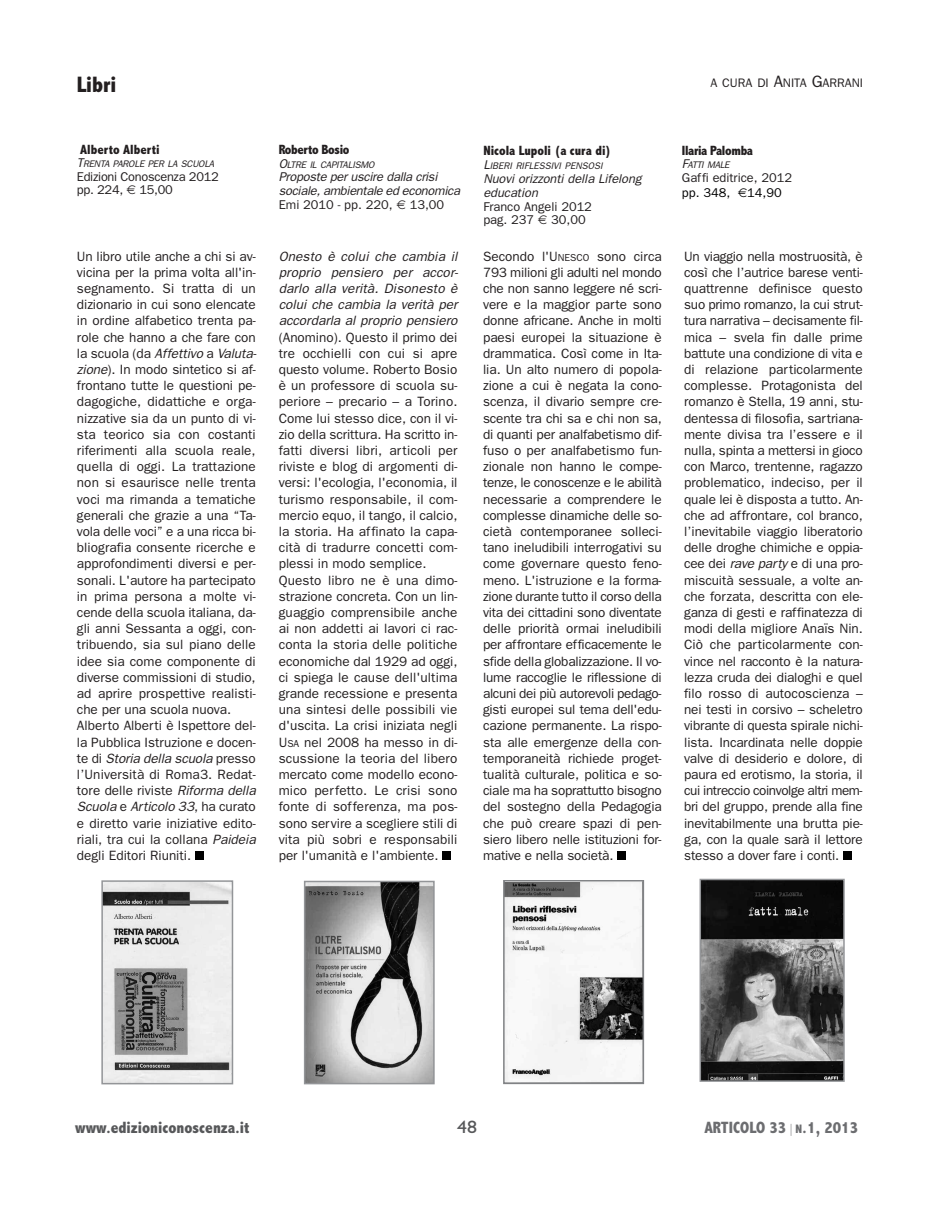
<style>
.page{position:relative;width:949px;height:1212px;background:#fff}
.page>*{position:absolute;margin:0;border:0;box-sizing:border-box;transform-origin:0 0}
.t1{font:800 condensed 22.5px "Abadi";color:#231f20}
.t2{font:18px "Gill Sans";color:#57585a;scale:1.1 1}
.t3{font:800 condensed 16.5px "Abadi";color:#57585a}
.t4{font:800 condensed 16.5px "Abadi";color:#6c6d70}
.t5{font:13.5px/16.2px "Franklin Gothic";color:#231f20}
.t6{font:italic 13.5px/16.2px "Franklin Gothic";color:#231f20;text-align:justify}
.t7{font:800 condensed 13.5px "Abadi";color:#231f20}
.t8{font:800 condensed 13.5px "Abadi";letter-spacing:-.025em;color:#231f20}
.t9{font:italic 12.75px/13.5px "Franklin Gothic";color:#231f20}
.t10{font:12.75px/13.5px "Franklin Gothic";color:#231f20}
.t11{font:12.75px/13.5px "Franklin Gothic";letter-spacing:-.02em;color:#231f20}
.t12{font:12.75px "Franklin Gothic";color:#000}
.t13{font:12.3px "Franklin Gothic";color:#231f20}
.t14{font:italic 9.6px "Franklin Gothic";color:#231f20}
.s1{font-size:16.5px}
.s2{font-size:12.75px}
.s3{font-style:italic}
.s4{font-size:10.2px}
.s5{font-family:"Times New Roman";font-weight:700;font-stretch:normal;font-size:13.5px;color:#57585a}
.s6{font-size:12.3px}
</style>
<div class="page">
<img style="left:307px;top:884px;width:124px;height:197px">
<div style="left:304px;top:881px;width:130px;height:203px;border:2px solid #939598"></div>
<img style="left:104px;top:883px;width:126px;height:198px">
<div style="left:101px;top:880px;width:132px;height:204px;border:2px solid #939598"></div>
<img style="left:702px;top:882px;width:139px;height:197px">
<div style="left:699px;top:879px;width:145px;height:203px;border:2px solid #939598"></div>
<img style="left:506px;top:883px;width:135px;height:198px">
<div style="left:503px;top:880px;width:141px;height:204px;border:2px solid #808285"></div>
<div style="left:442px;top:851px;width:9px;height:9px;background:#000"></div>
<div style="left:195px;top:851px;width:9px;height:9px;background:#000"></div>
<div style="left:617px;top:851px;width:8px;height:9px;background:#000"></div>
<div style="left:842px;top:851px;width:9px;height:9px;background:#000"></div>
<h1 class="t1" style="left:77px;top:72px;width:41px">Libri</h1>
<p class="t13" style="left:710px;top:75px;width:154px">A CURA DI <span class="s1">A</span>NITA <span class="s1">G</span>ARRANI</p>
<p class="t7" style="left:80px;top:141px;width:81px">Alberto Alberti</p>
<p class="t14" style="left:77px;top:158px;width:141px"><span class="s2">T</span>RENTA PAROLE PER LA SCUOLA</p>
<p class="t11" style="left:77px;top:169px;width:143px">Edizioni Conoscenza 2012 pp. 224,</p>
<p class="t10" style="left:139px;top:183px;width:35px">15,00</p>
<p class="t5" style="left:77px;top:248px;width:183px">Un libro utile anche a chi si av&shy;vicina per la prima volta all'in&shy;segnamento. Si tratta di un dizionario in cui sono elencate in ordine alfabetico trenta pa&shy;role che hanno a che fare con l a s c u o l a ( d a <span class="s3">Affettivo</span> a <span class="s3">Valuta&shy;zione</span>). In modo sintetico si af&shy;frontano tutte le questioni pe&shy;dagogiche, didattiche e orga&shy;nizzative sia da un punto di vi&shy;sta teorico sia con costanti riferimenti alla scuola reale, quella di oggi. La trattazione non si esaurisce nelle trenta voci ma rimanda a tematiche generali che grazie a una “Ta&shy;vola delle voci” e a una ricca bi&shy;bliografia consente ricerche e approfondimenti diversi e per&shy;sonali. L'autore ha partecipato in prima persona a molte vi&shy;cende della scuola italiana, da&shy;gli anni Sessanta a oggi, con&shy;tribuendo, sia sul piano delle idee sia come componente di diverse commissioni di studio, ad aprire prospettive realisti&shy;che per una scuola nuova.<br>Alberto Alberti è Ispettore del&shy;la Pubblica Istruzione e docen&shy;t e d i <span class="s3">Storia della scuola</span> p r e s s o l’Università di Roma3. Redat&shy;tore delle riviste <span class="s3">Riformadella<br>Scuola</span> e <span class="s3">Articolo 33</span>, h a c u r a t o e diretto varie iniziative edito&shy;riali, tra cui la collana <span class="s3">Paideia </span>degli Editori Riuniti.</p>
<p class="t8" style="left:279px;top:141px;width:72px">Roberto Bosio</p>
<p class="t14" style="left:279px;top:159px;width:99px"><span class="s2">O</span>LTRE IL CAPITALISMO</p>
<p class="t9" style="left:279px;top:170px;width:186px">Proposte per uscire dalla crisi sociale, ambientale ed economica</p>
<p class="t10" style="left:279px;top:198px;width:115px">Emi 2010 - pp. 220,</p>
<p class="t10" style="left:409px;top:198px;width:36px">13,00</p>
<p class="t6" style="left:279px;top:248px;width:183px">Onesto è colui che cambia il proprio pensiero per accor&shy;darlo alla verità. Disonesto è colui che cambia la verità per accordarla al proprio pensiero</p>
<p class="t5" style="left:279px;top:329px;width:180px">(Anomino). Questo il primo dei tre occhielli con cui si apre questo volume. Roberto Bosio è un professore di scuola su&shy;periore – precario – a Torino.<br>Come lui stesso dice, con il vi&shy;zio della scrittura. Ha scritto in&shy;fatti diversi libri, articoli per riviste e blog di argomenti di&shy;versi: l'ecologia, l'economia, il turismo responsabile, il com&shy;mercio equo, il tango, il calcio, la storia. Ha affinato la capa&shy;cità di tradurre concetti com&shy;plessi in modo semplice.<br>Questo libro ne è una dimo&shy;strazione concreta. Con un lin&shy;guaggio comprensibile anche ai non addetti ai lavori ci rac&shy;conta la storia delle politiche economiche dal 1929 ad oggi, ci spiega le cause dell'ultima grande recessione e presenta una sintesi delle possibili vie d'uscita. La crisi iniziata negli<br>U<span class="s4">SA</span> nel 2008 ha messo in di&shy;scussione la teoria del libero mercato come modello econo&shy;mico perfetto. Le crisi sono fonte di sofferenza, ma pos&shy;sono servire a scegliere stili di vita più sobri e responsabili per l'umanità e l'ambiente.</p>
<p class="t7" style="left:483px;top:142px;width:129px">Nicola Lupoli (a cura di)</p>
<p class="t14" style="left:483px;top:160px;width:123px"><span class="s2">L</span>IBERI RIFLESSIVI PENSOSI</p>
<p class="t9" style="left:483px;top:171px;width:162px;line-height:14.2px">Nuovi orizzonti della Lifelong education</p>
<p class="t10" style="left:483px;top:199px;width:110px">Franco Angeli 2012 pag. 237</p>
<p class="t10" style="left:551px;top:213px;width:36px">30,00</p>
<p class="t8" style="left:681px;top:142px;width:72px">Ilaria Palomba</p>
<p class="t14" style="left:681px;top:159px;width:51px"><span class="s2">F</span>ATTI MALE</p>
<p class="t10" style="left:681px;top:170px;width:112px">Gaffi editrice, 2012</p>
<p class="t12" style="left:681px;top:185px;width:50px">pp. 348,</p>
<p class="t12" style="left:747px;top:185px;width:36px">14,90</p>
<p class="t5" style="left:483px;top:248px;width:180px;text-align:justify">Secondo l'U<span class="s4">NESCO</span> sono circa 793 milioni gli adulti nel mondo che non sanno leggere né scri&shy;vere e la maggior parte sono donne africane. Anche in molti paesi europei la situazione è drammatica. Così come in Ita&shy;lia. Un alto numero di popola&shy;zione a cui è negata la cono&shy;scenza, il divario sempre cre&shy;scente tra chi sa e chi non sa, di quanti per analfabetismo dif&shy;fuso o per analfabetismo fun&shy;zionale non hanno le compe&shy;tenze, le conoscenze e le abilità necessarie a comprendere le complesse dinamiche delle so&shy;cietà contemporanee solleci&shy;tano ineludibili interrogativi su come governare questo feno&shy;meno. L'istruzione e la forma&shy;zione durante tutto il corso della vita dei cittadini sono diventate delle priorità ormai ineludibili per affrontare efficacemente le sfide della globalizzazione. Il vo&shy;lume raccoglie le riflessione di alcuni dei più autorevoli pedago&shy;gisti europei sul tema dell'edu&shy;cazione permanente. La rispo&shy;sta alle emergenze della con&shy;temporaneità richiede proget&shy;tualità culturale, politica e so&shy;ciale ma ha soprattutto bisogno del sostegno della Pedagogia che può creare spazi di pen&shy;siero libero nelle istituzioni for&shy;mative e nella società.</p>
<p class="t5" style="left:684px;top:248px;width:180px;text-align:justify">Un viaggio nella mostruosità, è così che l’autrice barese venti&shy;quattrenne definisce questo suo primo romanzo, la cui strut&shy;tura narrativa – decisamente fil&shy;mica – svela fin dalle prime battute una condizione di vita e di relazione particolarmente complesse. Protagonista del romanzo è Stella, 19 anni, stu&shy;dentessa di filosofia, sartriana&shy;mente divisa tra l’essere e il nulla, spinta a mettersi in gioco con Marco, trentenne, ragazzo problematico, indeciso, per il quale lei è disposta a tutto. An&shy;che ad affrontare, col branco, l’inevitabile viaggio liberatorio delle droghe chimiche e oppia&shy;cee dei <span class="s3">raveparty</span> e di una pro&shy;miscuità sessuale, a volte an&shy;che forzata, descritta con ele&shy;ganza di gesti e raffinatezza di modi della migliore Anaïs Nin.<br>Ciò che particolarmente con&shy;vince nel racconto è la natura&shy;lezza cruda dei dialoghi e quel filo rosso di autocoscienza – nei testi in corsivo – scheletro vibrante di questa spirale nichi&shy;lista. Incardinata nelle doppie valve di desiderio e dolore, di paura ed erotismo, la storia, il cui intreccio coinvolge altri mem&shy;bri del gruppo, prende alla fine inevitabilmente una brutta pie&shy;ga, con la quale sarà il lettore stesso a dover fare i conti.</p>
<p class="t3" style="left:75px;top:1118px;width:176px">www.edizioniconoscenza.it</p>
<h2 class="t2" style="left:457px;top:1116px;width:20px">48</h2>
<p class="t4" style="left:704px;top:1118px;width:155px">ARTICOLO 33 <span class="s5">|</span> <span class="s6">N</span>.1, 2013</p>
</div>
